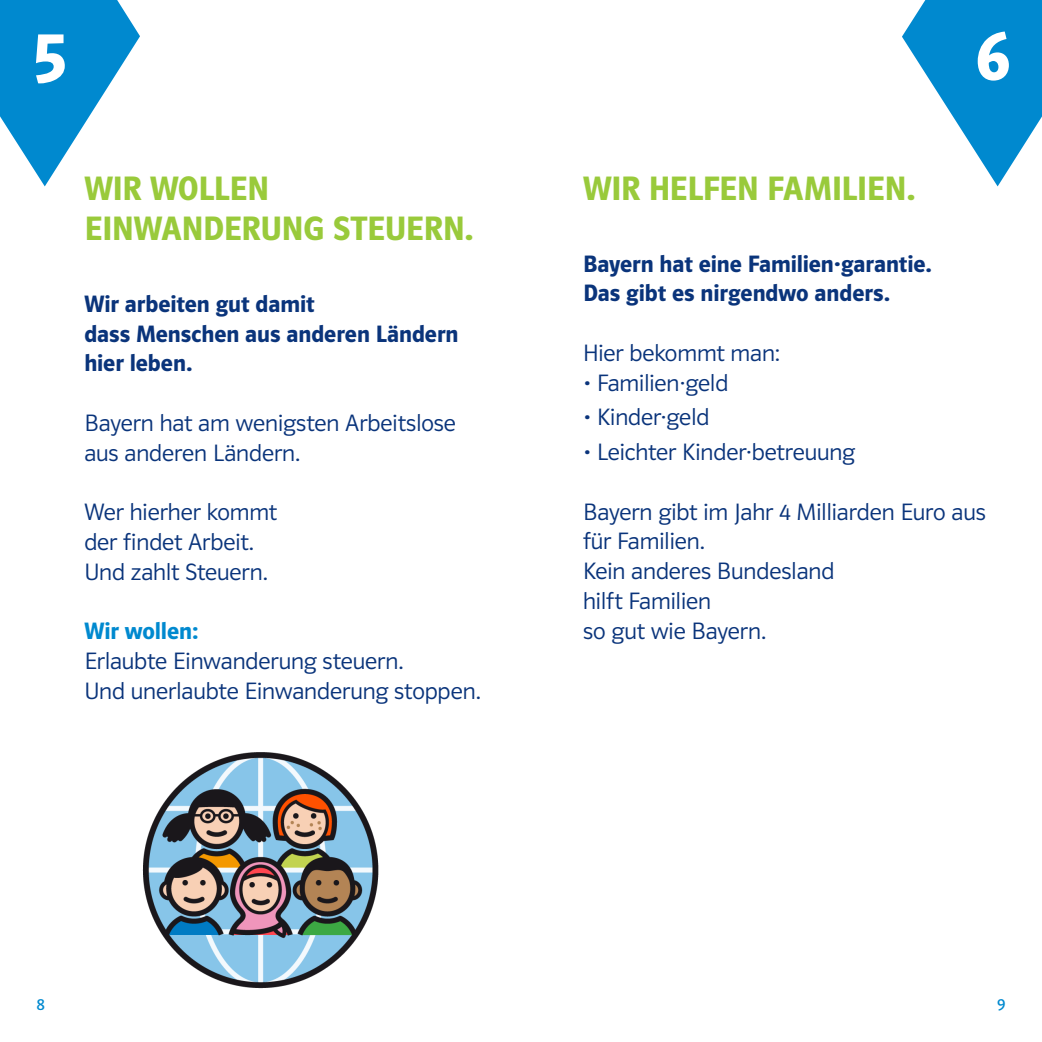
<style>
.page{position:relative;width:1042px;height:1042px;background:#fff}
.page>*{position:absolute;margin:0;border:0;box-sizing:border-box;transform-origin:0 0}
.t1{font:600 73.5px "Polo 22 R";color:#fff}
.t2{font:600 35px/40.2px "Polo 22 R";letter-spacing:-.01em;color:#99ca3b}
.t3{font:24.5px/29.8px "Polo 22 R Leicht";letter-spacing:-.005em;color:#0a347b}
.t4{font:600 24.5px/29.8px "Polo 22 R";letter-spacing:-.005em;color:#0a347b}
.t5{font:600 24.5px "Polo 22 R";letter-spacing:-.005em;color:#0089cf}
.t6{font:17.5px "Polo 22 R Buch";color:#0089cf}
</style>
<div class="page">
<img style="left:142px;top:752px;width:237px;height:237px">
<svg style="left:0;top:0;width:140px;height:186px"></svg>
<svg style="left:902px;top:0;width:140px;height:186px"></svg>
<h1 class="t1" style="left:32px;top:17px;width:36px">5</h1>
<h1 class="t1" style="left:975px;top:17px;width:36px">6</h1>
<h2 class="t2" style="left:84px;top:169px;width:391px">WIR WOLLEN<br>EINWANDERUNG STEUERN.</h2>
<p class="t4" style="left:84px;top:289px;width:376px">Wir arbeiten gut damit<br>dass Menschen aus anderen Ländern hier leben.</p>
<p class="t3" style="left:84px;top:408px;width:373px">Bayern hat am wenigsten Arbeitslose aus anderen Ländern.</p>
<p class="t3" style="left:84px;top:497px;width:194px">Wer hierher kommt der findet Arbeit.<br>Und zahlt Steuern.</p>
<p class="t5" style="left:84px;top:618px;width:115px">Wir wollen:</p>
<p class="t3" style="left:84px;top:646px;width:398px">Erlaubte Einwanderung steuern.<br>Und unerlaubte Einwanderung stoppen.</p>
<h2 class="t2" style="left:583px;top:169px;width:334px">WIR HELFEN FAMILIEN.</h2>
<p class="t4" style="left:583px;top:249px;width:350px">Bayern hat eine Familien·garantie.<br>Das gibt es nirgendwo anders.</p>
<p class="t3" style="left:583px;top:338px;width:199px">Hier bekommt man:</p>
<p class="t3" style="left:583px;top:368px;width:147px">• Familien·geld</p>
<p class="t3" style="left:583px;top:402px;width:128px">• Kinder·geld</p>
<p class="t3" style="left:583px;top:437px;width:274px">• Leichter Kinder·betreuung</p>
<p class="t3" style="left:583px;top:497px;width:404px">Bayern gibt im Jahr 4 Milliarden Euro aus für Familien.<br>Kein anderes Bundesland<br>hilft Familien<br>so gut wie Bayern.</p>
<p class="t6" style="left:36px;top:995px;width:10px">8</p>
<p class="t6" style="left:997px;top:995px;width:10px">9</p>
</div>
